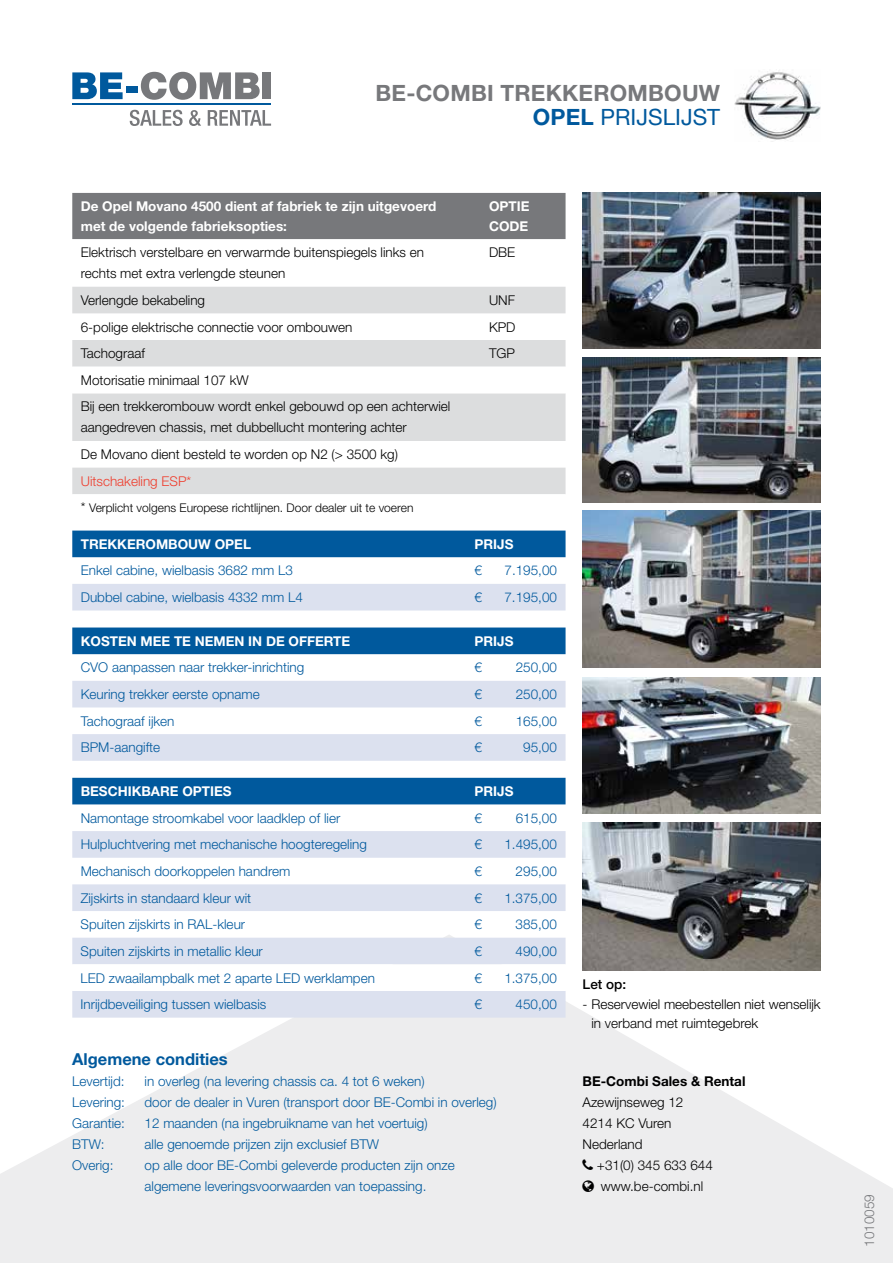
<style>
.page{position:relative;width:893px;height:1263px;background:#fff}
.page>*{position:absolute;margin:0;border:0;box-sizing:border-box;transform-origin:0 0}
.t1{font:700 22.5px/24px "Helvetica Neue LT Std";letter-spacing:.01em;color:#77787b;text-align:right}
.t2{font:700 16.5px "Helvetica Neue LT Std";color:#00599d}
.t3{font:300 13.5px/21px "Helvetica Neue LT Std";color:#00599d}
.t4{font:300 13.5px/21px "Helvetica Neue LT Std";color:#000}
.t5{font:700 13.5px/19.5px "Helvetica Neue LT Std";color:#fff}
.t6{font:700 13.5px "Helvetica Neue LT Std";color:#000}
.t7{font:300 13.5px "Helvetica Neue LT Std";color:#ef3e2e}
.t8{font:300 13.5px "Helvetica Neue LT Std";color:#77787b}
.t9{font:500 13.5px "Helvetica Neue LT Std";color:#000}
.t10{font:300 12px "Helvetica Neue LT Std";color:#000}
.s1{color:#00599d}
.s2{font-weight:400;color:#00599d}
.s3{font-size:13.5px}
</style>
<div class="page">
<svg style="left:130px;top:110px;width:53px;height:16px"></svg>
<svg style="left:189px;top:110px;width:12px;height:16px"></svg>
<svg style="left:208px;top:110px;width:63px;height:16px"></svg>
<svg style="left:72px;top:72px;width:51px;height:27px"></svg>
<div style="left:126px;top:86px;width:12px;height:6px;background:#00599d"></div>
<svg style="left:141px;top:72px;width:119px;height:28px"></svg>
<div style="left:263px;top:72px;width:8px;height:27px;background:#77787b"></div>
<hr style="left:72px;top:104px;width:199px;height:1px;background:#00599d">
<svg style="left:0;top:934px;width:893px;height:329px;fill:#ededee"></svg>
<img style="left:734px;top:71px;width:87px;height:69px">
<div style="left:72px;top:531px;width:494px;height:27px;background:#00599d"></div>
<svg style="left:72px;top:584px;width:494px;height:434px;fill:#dce1ef"></svg>
<div style="left:72px;top:778px;width:494px;height:26px;background:#00599d"></div>
<svg style="left:72px;top:964px;width:494px;height:27px"></svg>
<div style="left:72px;top:193px;width:494px;height:46px;background:#77787b"></div>
<svg style="left:72px;top:287px;width:494px;height:80px;fill:#dcddde"></svg>
<svg style="left:72px;top:393px;width:494px;height:101px;fill:#dcddde"></svg>
<img style="left:583px;top:193px;width:238px;height:156px">
<img style="left:583px;top:358px;width:238px;height:144px">
<img style="left:583px;top:510px;width:238px;height:158px">
<img style="left:583px;top:677px;width:238px;height:136px">
<img style="left:583px;top:822px;width:238px;height:148px">
<svg style="left:583px;top:1159px;width:10px;height:11px"></svg>
<svg style="left:583px;top:1180px;width:11px;height:12px"></svg>
<h1 class="t1" style="left:375px;top:81px;width:346px">BE-COMBI TREKKEROMBOUW<br><span class="s1">OPEL</span> <span class="s2">PRIJSLIJST</span></h1>
<p class="t5" style="left:81px;top:196px;width:357px">De Opel Movano 4500 dient af fabriek te zijn uitgevoerd met de volgende fabrieksopties:</p>
<p class="t5" style="left:489px;top:196px;width:42px">OPTIE<br>CODE</p>
<p class="t4" style="left:81px;top:242px;width:345px">Elektrisch verstelbare en verwarmde buitenspiegels links en rechts met extra verlengde steunen</p>
<p class="t4" style="left:489px;top:242px;width:28px">DBE</p>
<p class="t4" style="left:81px;top:289px;width:126px">Verlengde bekabeling</p>
<p class="t4" style="left:489px;top:289px;width:28px">UNF</p>
<p class="t4" style="left:81px;top:316px;width:273px">6-polige elektrische connectie voor ombouwen</p>
<p class="t4" style="left:489px;top:316px;width:28px">KPD</p>
<p class="t4" style="left:81px;top:343px;width:66px">Tachograaf</p>
<p class="t4" style="left:489px;top:343px;width:28px">TGP</p>
<p class="t4" style="left:81px;top:366px;width:371px;line-height:26.7px">Motorisatie minimaal 107 kW<br>Bij een trekkerombouw wordt enkel gebouwd op een achterwiel</p>
<p class="t4" style="left:81px;top:414px;width:328px;line-height:26.7px">aangedreven chassis, met dubbellucht montering achter<br>De Movano dient besteld te worden op N2 (&gt; 3500 kg)</p>
<p class="t7" style="left:81px;top:473px;width:112px">Uitschakeling ESP*</p>
<p class="t10" style="left:81px;top:501px;width:334px"><span class="s3">*</span> Verplicht volgens Europese richtlijnen. Door dealer uit te voeren</p>
<p class="t5" style="left:81px;top:534px;width:172px">TREKKEROMBOUW OPEL</p>
<p class="t5" style="left:475px;top:534px;width:41px">PRIJS</p>
<p class="t3" style="left:81px;top:560px;width:214px">Enkel cabine, wielbasis 3682 mm L3</p>
<p class="t3" style="left:475px;top:560px;width:9px">€</p>
<p class="t3" style="left:504px;top:560px;width:54px">7.195,00</p>
<p class="t3" style="left:81px;top:586px;width:224px">Dubbel cabine, wielbasis 4332 mm L4</p>
<p class="t3" style="left:475px;top:586px;width:9px">€</p>
<p class="t3" style="left:504px;top:586px;width:54px">7.195,00</p>
<p class="t5" style="left:81px;top:631px;width:271px">KOSTEN MEE TE NEMEN IN DE OFFERTE</p>
<p class="t5" style="left:474px;top:631px;width:41px">PRIJS</p>
<p class="t3" style="left:81px;top:657px;width:225px">CVO aanpassen naar trekker-inrichting</p>
<p class="t3" style="left:474px;top:657px;width:9px">€</p>
<p class="t3" style="left:516px;top:657px;width:43px">250,00</p>
<p class="t3" style="left:81px;top:683px;width:181px">Keuring trekker eerste opname</p>
<p class="t3" style="left:474px;top:683px;width:9px">€</p>
<p class="t3" style="left:516px;top:683px;width:43px">250,00</p>
<p class="t3" style="left:81px;top:710px;width:95px">Tachograaf ijken</p>
<p class="t3" style="left:474px;top:710px;width:9px">€</p>
<p class="t3" style="left:516px;top:710px;width:43px">165,00</p>
<p class="t3" style="left:81px;top:737px;width:81px">BPM-aangifte</p>
<p class="t3" style="left:474px;top:737px;width:9px">€</p>
<p class="t3" style="left:523px;top:737px;width:35px">95,00</p>
<p class="t5" style="left:81px;top:781px;width:152px">BESCHIKBARE OPTIES</p>
<p class="t5" style="left:474px;top:781px;width:41px">PRIJS</p>
<p class="t3" style="left:81px;top:807px;width:261px">Namontage stroomkabel voor laadklep of lier</p>
<p class="t3" style="left:474px;top:807px;width:9px">€</p>
<p class="t3" style="left:516px;top:807px;width:43px">615,00</p>
<p class="t3" style="left:81px;top:834px;width:288px">Hulpluchtvering met mechanische hoogteregeling</p>
<p class="t3" style="left:474px;top:834px;width:9px">€</p>
<p class="t3" style="left:504px;top:834px;width:54px">1.495,00</p>
<p class="t3" style="left:81px;top:860px;width:211px">Mechanisch doorkoppelen handrem</p>
<p class="t3" style="left:474px;top:860px;width:9px">€</p>
<p class="t3" style="left:516px;top:860px;width:43px">295,00</p>
<p class="t3" style="left:81px;top:887px;width:172px">Zijskirts in standaard kleur wit</p>
<p class="t3" style="left:474px;top:887px;width:9px">€</p>
<p class="t3" style="left:504px;top:887px;width:54px">1.375,00</p>
<p class="t3" style="left:81px;top:914px;width:166px">Spuiten zijskirts in RAL-kleur</p>
<p class="t3" style="left:474px;top:914px;width:9px">€</p>
<p class="t3" style="left:516px;top:914px;width:43px">385,00</p>
<p class="t3" style="left:81px;top:940px;width:184px">Spuiten zijskirts in metallic kleur</p>
<p class="t3" style="left:474px;top:940px;width:9px">€</p>
<p class="t3" style="left:516px;top:940px;width:43px">490,00</p>
<p class="t3" style="left:81px;top:967px;width:296px">LED zwaailampbalk met 2 aparte LED werklampen</p>
<p class="t3" style="left:474px;top:967px;width:9px">€</p>
<p class="t3" style="left:504px;top:967px;width:54px">1.375,00</p>
<p class="t3" style="left:81px;top:993px;width:187px">Inrijdbeveiliging tussen wielbasis</p>
<p class="t3" style="left:474px;top:993px;width:9px">€</p>
<p class="t3" style="left:516px;top:993px;width:43px">450,00</p>
<p class="t2" style="left:72px;top:1048px;width:157px">Algemene condities</p>
<p class="t3" style="left:72px;top:1070px;width:54px">Levertijd:</p>
<p class="t3" style="left:145px;top:1070px;width:282px">in overleg (na levering chassis ca. 4 tot 6 weken)</p>
<p class="t3" style="left:72px;top:1091px;width:54px">Levering:</p>
<p class="t3" style="left:145px;top:1091px;width:354px">door de dealer in Vuren (transport door BE-Combi in overleg)</p>
<p class="t3" style="left:72px;top:1112px;width:54px">Garantie:</p>
<p class="t3" style="left:145px;top:1112px;width:285px">12 maanden (na ingebruikname van het voertuig)</p>
<p class="t3" style="left:72px;top:1133px;width:34px">BTW:</p>
<p class="t3" style="left:145px;top:1133px;width:236px">alle genoemde prijzen zijn exclusief BTW</p>
<p class="t3" style="left:72px;top:1154px;width:43px">Overig:</p>
<p class="t3" style="left:145px;top:1154px;width:312px">op alle door BE-Combi geleverde producten zijn onze algemene leveringsvoorwaarden van toepassing.</p>
<p class="t9" style="left:583px;top:976px;width:45px">Let op:</p>
<p class="t4" style="left:591px;top:994px;width:231px;line-height:19.5px;text-indent:-9px">- Reservewiel meebestellen niet wenselijk in verband met ruimtegebrek</p>
<p class="t6" style="left:583px;top:1072px;width:164px">BE-Combi Sales &amp; Rental</p>
<p class="t4" style="left:583px;top:1091px;width:102px">Azewijnseweg 12<br>4214 KC Vuren<br>Nederland</p>
<p class="t4" style="left:597px;top:1154px;width:117px">+31(0) 345 633 644 www.be-combi.nl</p>
<p class="t8" style="left:861px;top:1246px;width:54px;rotate:-90deg">1010059</p>
</div>
